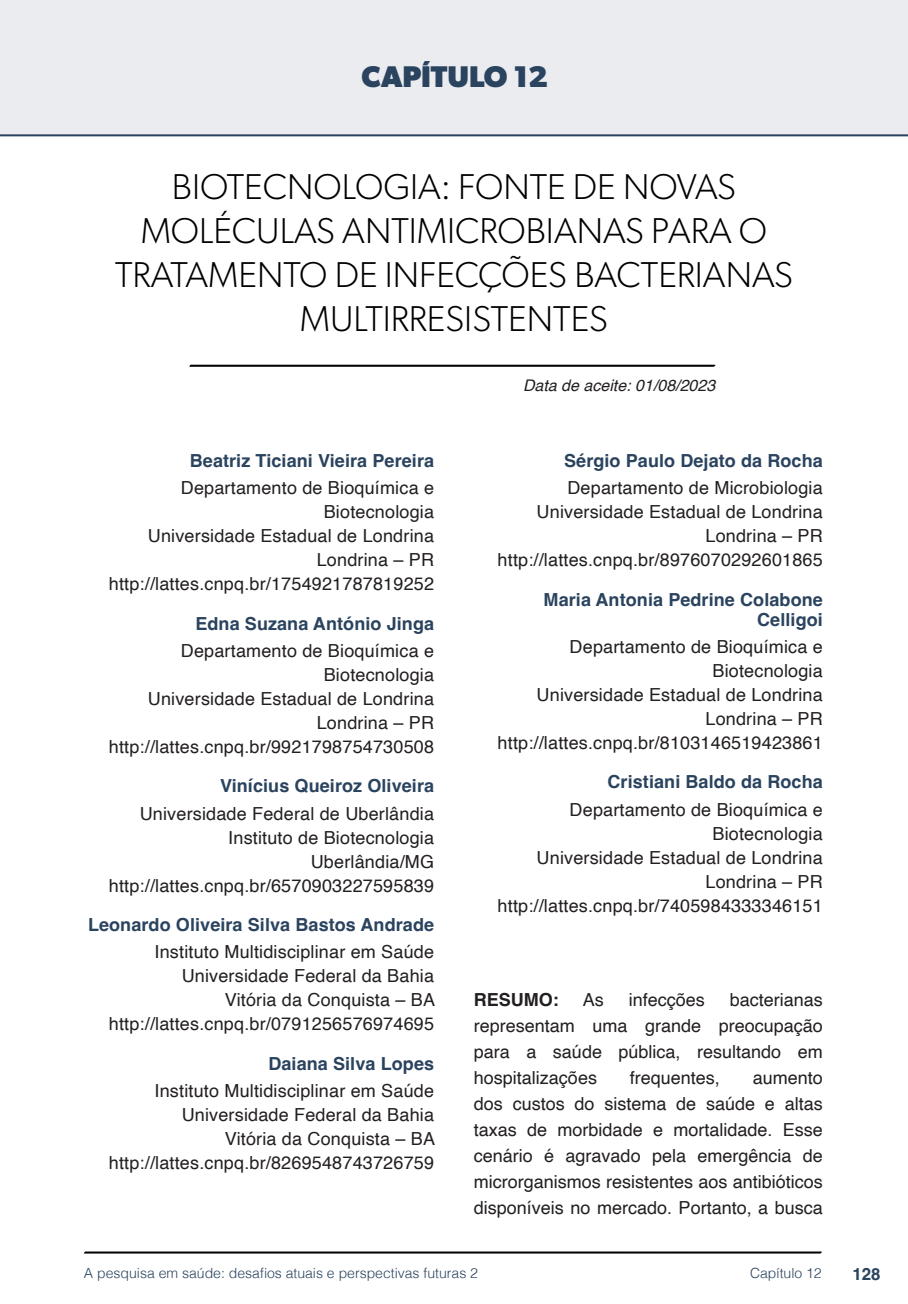
<style>
.page{position:relative;width:908px;height:1304px;background:#fff}
.page>*{position:absolute;margin:0;border:0;box-sizing:border-box;transform-origin:0 0}
.nome_artigos{font:300 36px/44px "Gibson";color:#000;text-align:center}
.capítulos{font:700 30px "Gibson";color:#2a435e}
.info_autores{font:18px/24px "Helvetica";letter-spacing:.01em;color:#231f20;text-align:right}
.Resumos_e_PC_TXT{font:18px/26px "Helvetica";color:#231f20;text-align:justify}
.nome_autores{font:700 18px/20px "Helvetica";letter-spacing:.005em;color:#2a435e;text-align:right}
.Resumos_e_PC_TXT-2{font:700 18px "Helvetica";color:#231f20}
.t1{font:700 16.8px "Helvetica";color:#2a435e}
.t2{font:italic 16px "Helvetica";color:#231f20}
.t3{font:300 14px "Helvetica";color:#2a435e}
</style>
<div class="page">
<svg style="left:84px;top:1251px;width:737px;height:3px;background:#515151"></svg>
<div style="left:0;top:0;width:907px;height:136px;background:#eaecef"></div>
<svg style="left:189px;top:364px;width:526px;height:3px;background:#4f4f4f"></svg>
<div style="left:44px;top:72px;width:68px;height:61px;background:#eaecef"></div>
<p class="capítulos" style="left:361px;top:58px;width:188px">CAPÍTULO 12</p>
<p class="nome_artigos" style="left:115px;top:164px;width:679px">BIOTECNOLOGIA: FONTE DE NOVAS<br>MOLÉCULAS ANTIMICROBIANAS PARA O<br>TRATAMENTO DE INFECÇÕES BACTERIANAS<br>MULTIRRESISTENTES</p>
<p class="nome_autores" style="left:190px;top:453px;width:246px">Beatriz Ticiani Vieira Pereira</p>
<p class="info_autores" style="left:181px;top:477px;width:254px">Departamento de Bioquímica e<br>Biotecnologia</p>
<p class="info_autores" style="left:148px;top:525px;width:287px">Universidade Estadual de Londrina</p>
<p class="info_autores" style="left:316px;top:549px;width:119px">Londrina – PR</p>
<p class="info_autores" style="left:109px;top:573px;width:326px">http://lattes.cnpq.br/1754921787819252</p>
<p class="nome_autores" style="left:195px;top:615px;width:240px">Edna Suzana António Jinga</p>
<p class="info_autores" style="left:181px;top:639px;width:254px">Departamento de Bioquímica e<br>Biotecnologia</p>
<p class="info_autores" style="left:148px;top:687px;width:287px">Universidade Estadual de Londrina</p>
<p class="info_autores" style="left:316px;top:711px;width:119px">Londrina – PR</p>
<p class="info_autores" style="left:109px;top:735px;width:326px">http://lattes.cnpq.br/9921798754730508</p>
<p class="nome_autores" style="left:220px;top:778px;width:215px">Vinícius Queiroz Oliveira</p>
<p class="info_autores" style="left:140px;top:802px;width:296px">Universidade Federal de Uberlândia</p>
<p class="info_autores" style="left:228px;top:826px;width:207px">Instituto de Biotecnologia</p>
<p class="info_autores" style="left:310px;top:850px;width:125px">Uberlândia/MG</p>
<p class="info_autores" style="left:109px;top:874px;width:326px">http://lattes.cnpq.br/6570903227595839</p>
<p class="nome_autores" style="left:88px;top:917px;width:347px">Leonardo Oliveira Silva Bastos Andrade</p>
<p class="info_autores" style="left:154px;top:941px;width:281px">Instituto Multidisciplinar em Saúde</p>
<p class="info_autores" style="left:182px;top:965px;width:254px">Universidade Federal da Bahia</p>
<p class="info_autores" style="left:225px;top:989px;width:212px">Vitória da Conquista – BA</p>
<p class="info_autores" style="left:109px;top:1013px;width:326px">http://lattes.cnpq.br/0791256576974695</p>
<p class="nome_autores" style="left:268px;top:1055px;width:167px">Daiana Silva Lopes</p>
<p class="info_autores" style="left:154px;top:1079px;width:281px">Instituto Multidisciplinar em Saúde</p>
<p class="info_autores" style="left:182px;top:1103px;width:254px">Universidade Federal da Bahia</p>
<p class="info_autores" style="left:225px;top:1127px;width:212px">Vitória da Conquista – BA</p>
<p class="info_autores" style="left:109px;top:1151px;width:326px">http://lattes.cnpq.br/8269548743726759</p>
<p class="t2" style="left:523px;top:373px;width:194px">Data de aceite: 01/08/2023</p>
<p class="nome_autores" style="left:564px;top:453px;width:260px">Sérgio Paulo Dejato da Rocha</p>
<p class="info_autores" style="left:567px;top:477px;width:257px">Departamento de Microbiologia</p>
<p class="info_autores" style="left:536px;top:501px;width:287px">Universidade Estadual de Londrina</p>
<p class="info_autores" style="left:705px;top:525px;width:119px">Londrina – PR</p>
<p class="info_autores" style="left:497px;top:549px;width:326px">http://lattes.cnpq.br/8976070292601865</p>
<p class="nome_autores" style="left:543px;top:591px;width:281px">Maria Antonia Pedrine Colabone<br>Celligoi</p>
<p class="info_autores" style="left:569px;top:635px;width:254px">Departamento de Bioquímica e<br>Biotecnologia</p>
<p class="info_autores" style="left:536px;top:683px;width:287px">Universidade Estadual de Londrina</p>
<p class="info_autores" style="left:705px;top:707px;width:119px">Londrina – PR</p>
<p class="info_autores" style="left:497px;top:731px;width:326px">http://lattes.cnpq.br/8103146519423861</p>
<p class="nome_autores" style="left:607px;top:774px;width:217px">Cristiani Baldo da Rocha</p>
<p class="info_autores" style="left:569px;top:798px;width:254px">Departamento de Bioquímica e<br>Biotecnologia</p>
<p class="info_autores" style="left:536px;top:846px;width:287px">Universidade Estadual de Londrina</p>
<p class="info_autores" style="left:705px;top:870px;width:119px">Londrina – PR</p>
<p class="info_autores" style="left:497px;top:894px;width:326px">http://lattes.cnpq.br/7405984333346151</p>
<p class="Resumos_e_PC_TXT-2" style="left:473px;top:988px;width:86px">RESUMO:</p>
<p class="Resumos_e_PC_TXT" style="left:582px;top:987px;width:23px">As</p>
<p class="Resumos_e_PC_TXT" style="left:628px;top:987px;width:78px">infecções</p>
<p class="Resumos_e_PC_TXT" style="left:473px;top:987px;width:350px;text-indent:256px">bacterianas representam uma grande preocupação para a saúde pública, resultando em hospitalizações</p>
<p class="Resumos_e_PC_TXT" style="left:629px;top:1065px;width:92px">frequentes,</p>
<p class="Resumos_e_PC_TXT" style="left:473px;top:1065px;width:350px;text-indent:279px">aumento dos custos do sistema de saúde e altas taxas de morbidade e mortalidade. Esse cenário é agravado pela emergência de microrganismos resistentes aos antibióticos disponíveis no mercado. Portanto, a busca</p>
<p class="t3" style="left:84px;top:1261px;width:395px">A pesquisa em saúde: desafios atuais e perspectivas futuras 2</p>
<p class="t3" style="left:749px;top:1261px;width:73px">Capítulo 12</p>
<p class="t1" style="left:851px;top:1264px;width:30px">128</p>
</div>
